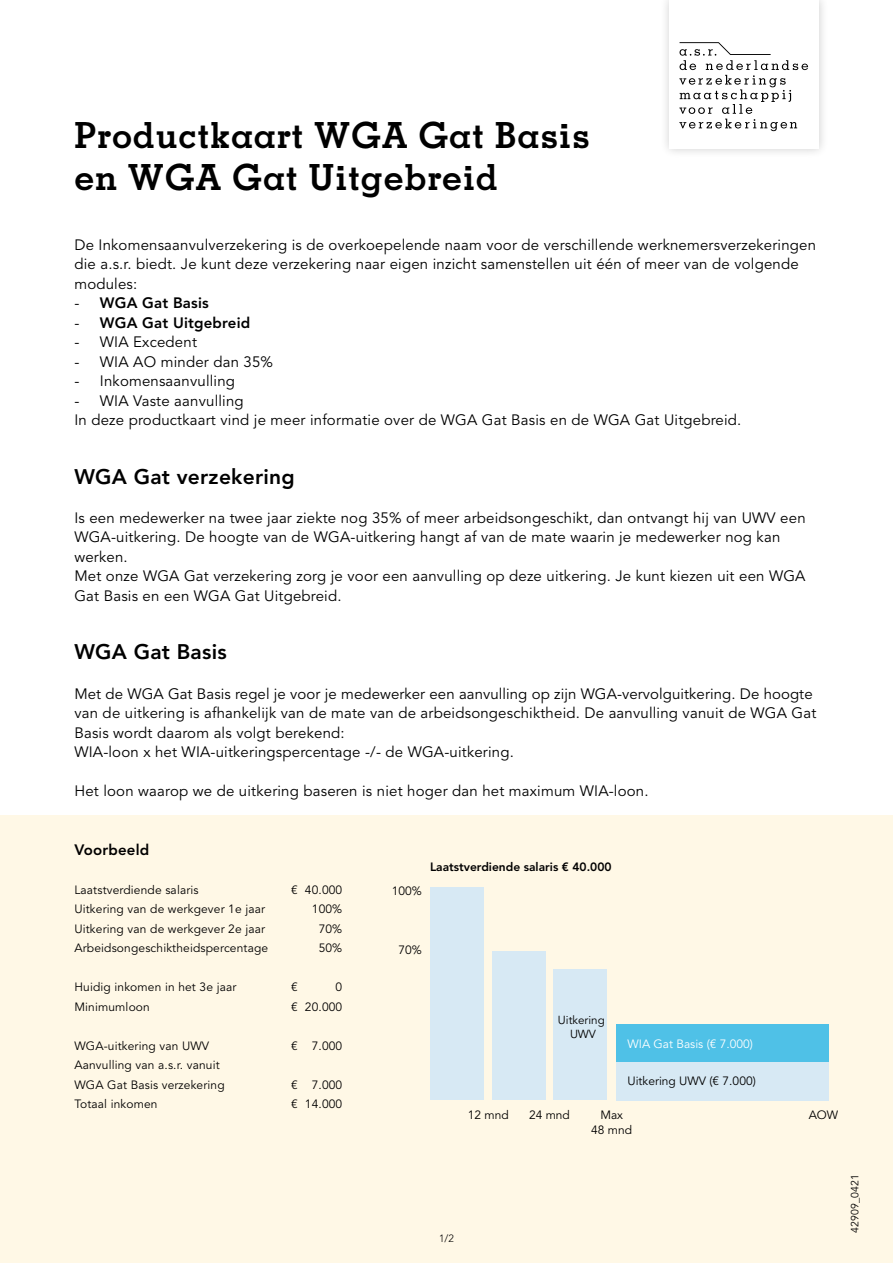
<style>
.page{position:relative;width:893px;height:1263px;background:#fff}
.page>*{position:absolute;margin:0;border:0;box-sizing:border-box;transform-origin:0 0}
.Kop_24_28Memphis_bol{font:700 36px/42px "Memphis LT Std";letter-spacing:.025em;color:#000}
.Tekstkop_14_18_Aveni{font:800 21px "Avenir LT Std";letter-spacing:.01em;color:#000}
.Platte_tekst_10_13_A{font:15px/19.5px "Avenir LT Std";letter-spacing:.01em;color:#000}
.Tekstkop_10_13_Aveni{font:800 15px "Avenir LT Std";letter-spacing:.01em;color:#000}
.Platte_tekst_10_13_A-2{font:12px/19.5px "Avenir LT Std";letter-spacing:.01em;color:#000}
.t1{font:800 12px "Avenir LT Std";color:#000}
.t2{font:12px "Avenir LT Std";color:#fff}
.t3{font:11.55px/14px "Avenir LT Std";color:#000;text-align:center}
.Platte_tekst_10_13_A-3{font:10.5px "Avenir LT Std";letter-spacing:.01em;color:#000}
.t4{font:300 10.5px "Avenir LT Std";color:#000}
.s1{font-weight:400}
</style>
<div class="page">
<div style="left:0;top:815px;width:893px;height:448px;background:#fff8e6"></div>
<div style="left:659px;top:0;width:169px;height:158px;background:#000;opacity:.2"></div>
<div style="left:669px;top:0;width:150px;height:149px;background:#fff"></div>
<svg style="left:679px;top:42px;width:129px;height:89px"></svg>
<div style="left:431px;top:887px;width:53px;height:212px;background:#d7e9f4"></div>
<div style="left:492px;top:951px;width:53px;height:148px;background:#d7e9f4"></div>
<div style="left:554px;top:968px;width:53px;height:131px;background:#d7e9f4"></div>
<div style="left:616px;top:1062px;width:213px;height:38px;background:#d7e9f4"></div>
<div style="left:616px;top:1024px;width:213px;height:38px;background:#4fc1e7"></div>
<p class="Kop_24_28Memphis_bol" style="left:74px;top:114px;width:517px">Productkaart WGA Gat Basis en WGA Gat Uitgebreid</p>
<p class="Platte_tekst_10_13_A" style="left:74px;top:235px;width:743px">De Inkomensaanvulverzekering is de overkoepelende naam voor de verschillende werknemersverzekeringen die a.s.r. biedt. Je kunt deze verzekering naar eigen inzicht samenstellen uit één of meer van de volgende modules:</p>
<p class="Tekstkop_10_13_Aveni" style="left:74px;top:294px;width:136px"><span class="s1">-</span> WGA Gat Basis</p>
<p class="Tekstkop_10_13_Aveni" style="left:74px;top:314px;width:177px"><span class="s1">-</span> WGA Gat Uitgebreid</p>
<p class="Platte_tekst_10_13_A" style="left:74px;top:333px;width:124px">- WIA Excedent</p>
<p class="Platte_tekst_10_13_A" style="left:74px;top:352px;width:200px">- WIA AO minder dan 35%</p>
<p class="Platte_tekst_10_13_A" style="left:74px;top:372px;width:162px">- Inkomensaanvulling</p>
<p class="Platte_tekst_10_13_A" style="left:74px;top:391px;width:171px">- WIA Vaste aanvulling</p>
<p class="Platte_tekst_10_13_A" style="left:74px;top:411px;width:668px">In deze productkaart vind je meer informatie over de WGA Gat Basis en de WGA Gat Uitgebreid.</p>
<p class="Tekstkop_14_18_Aveni" style="left:74px;top:464px;width:222px">WGA Gat verzekering</p>
<p class="Platte_tekst_10_13_A" style="left:74px;top:508px;width:733px">Is een medewerker na twee jaar ziekte nog 35% of meer arbeidsongeschikt, dan ontvangt hij van UWV een<br>WGA-uitkering. De hoogte van de WGA-uitkering hangt af van de mate waarin je medewerker nog kan werken.</p>
<p class="Platte_tekst_10_13_A" style="left:74px;top:567px;width:733px">Met onze WGA Gat verzekering zorg je voor een aanvulling op deze uitkering. Je kunt kiezen uit een WGA<br>Gat Basis en een WGA Gat Uitgebreid.</p>
<p class="Tekstkop_14_18_Aveni" style="left:74px;top:640px;width:154px">WGA Gat Basis</p>
<p class="Platte_tekst_10_13_A" style="left:74px;top:684px;width:743px">Met de WGA Gat Basis regel je voor je medewerker een aanvulling op zijn WGA-vervolguitkering. De hoogte van de uitkering is afhankelijk van de mate van de arbeidsongeschiktheid. De aanvulling vanuit de WGA Gat<br>Basis wordt daarom als volgt berekend:</p>
<p class="Platte_tekst_10_13_A" style="left:74px;top:742px;width:441px">WIA-loon x het WIA-uitkeringspercentage -/- de WGA-uitkering.</p>
<p class="Platte_tekst_10_13_A" style="left:74px;top:781px;width:576px">Het loon waarop we de uitkering baseren is niet hoger dan het maximum WIA-loon.</p>
<p class="Tekstkop_10_13_Aveni" style="left:74px;top:840px;width:76px">Voorbeeld</p>
<p class="Platte_tekst_10_13_A-2" style="left:74px;top:880px;width:126px">Laatstverdiende salaris</p>
<p class="Platte_tekst_10_13_A-2" style="left:291px;top:880px;width:53px">€ 40.000</p>
<p class="Platte_tekst_10_13_A-2" style="left:74px;top:899px;width:192px">Uitkering van de werkgever 1e jaar</p>
<p class="Platte_tekst_10_13_A-2" style="left:312px;top:899px;width:32px">100%</p>
<p class="Platte_tekst_10_13_A-2" style="left:74px;top:919px;width:192px">Uitkering van de werkgever 2e jaar</p>
<p class="Platte_tekst_10_13_A-2" style="left:319px;top:919px;width:25px">70%</p>
<p class="Platte_tekst_10_13_A-2" style="left:74px;top:938px;width:195px">Arbeidsongeschiktheidspercentage</p>
<p class="Platte_tekst_10_13_A-2" style="left:319px;top:938px;width:25px">50%</p>
<p class="Platte_tekst_10_13_A-2" style="left:74px;top:977px;width:164px">Huidig inkomen in het 3e jaar</p>
<p class="Platte_tekst_10_13_A-2" style="left:291px;top:977px;width:8px">€</p>
<p class="Platte_tekst_10_13_A-2" style="left:336px;top:977px;width:8px">0</p>
<p class="Platte_tekst_10_13_A-2" style="left:74px;top:997px;width:77px">Minimumloon</p>
<p class="Platte_tekst_10_13_A-2" style="left:291px;top:997px;width:53px">€ 20.000</p>
<p class="Platte_tekst_10_13_A-2" style="left:74px;top:1036px;width:136px">WGA-uitkering van UWV</p>
<p class="Platte_tekst_10_13_A-2" style="left:291px;top:1036px;width:53px">€ 7.000</p>
<p class="Platte_tekst_10_13_A-2" style="left:74px;top:1055px;width:152px">Aanvulling van a.s.r. vanuit<br>WGA Gat Basis verzekering</p>
<p class="Platte_tekst_10_13_A-2" style="left:291px;top:1075px;width:53px">€ 7.000</p>
<p class="Platte_tekst_10_13_A-2" style="left:74px;top:1094px;width:85px">Totaal inkomen</p>
<p class="Platte_tekst_10_13_A-2" style="left:291px;top:1094px;width:53px">€ 14.000</p>
<p class="Platte_tekst_10_13_A-2" style="left:392px;top:882px;width:32px">100%</p>
<p class="t1" style="left:430px;top:860px;width:183px">Laatstverdiende salaris € 40.000</p>
<p class="Platte_tekst_10_13_A-2" style="left:399px;top:940px;width:25px">70%</p>
<p class="t3" style="left:558px;top:1013px;width:48px">Uitkering<br>UWV</p>
<p class="t2" style="left:627px;top:1037px;width:127px">WIA Gat Basis (€ 7.000)</p>
<p class="Platte_tekst_10_13_A-2" style="left:627px;top:1071px;width:130px">Uitkering UWV (€ 7.000)</p>
<p class="Platte_tekst_10_13_A-2" style="left:468px;top:1106px;width:42px">12 mnd</p>
<p class="Platte_tekst_10_13_A-2" style="left:529px;top:1106px;width:42px">24 mnd</p>
<p class="Platte_tekst_10_13_A-2" style="left:591px;top:1108px;width:42px;line-height:14.4px;text-align:center">Max<br>48 mnd</p>
<p class="Platte_tekst_10_13_A-2" style="left:809px;top:1106px;width:31px">AOW</p>
<p class="t4" style="left:439px;top:1232px;width:16px">1/2</p>
<p class="Platte_tekst_10_13_A-3" style="left:849px;top:1233px;width:60px;rotate:-90deg">42909_0421</p>
</div>
